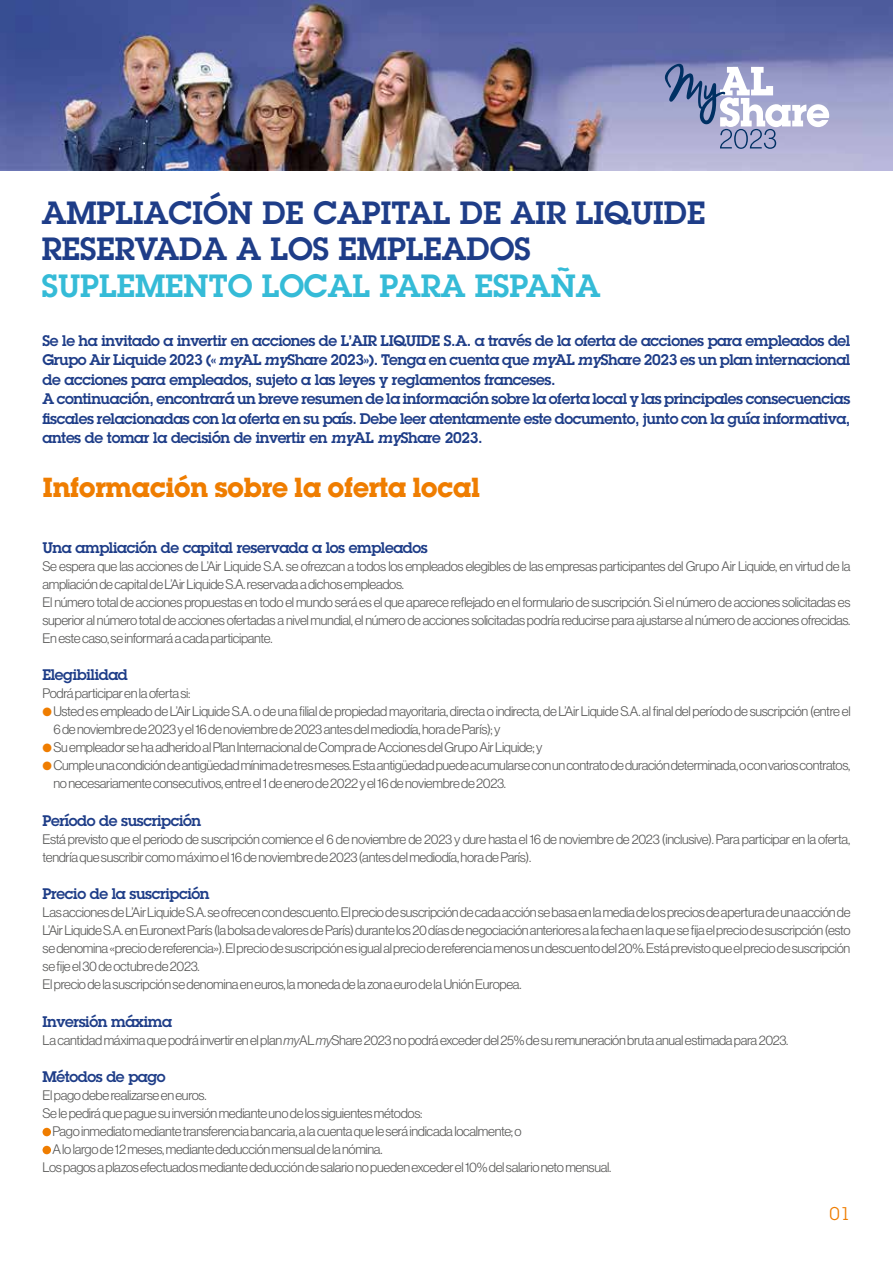
<style>
.page{position:relative;width:893px;height:1263px;background:#fff}
.page>*{position:absolute;margin:0;border:0;box-sizing:border-box;transform-origin:0 0}
.t1{font:600 31.5px/36px "Lubalin Graph Std";color:#1e3d88}
.t2{font:600 31.5px "Lubalin Graph Std";color:#35bbd7}
.t3{font:700 27px "Lubalin Graph Std";letter-spacing:-.025em;color:#ef7d00}
.t4{font:18px "Lubalin Graph Std";color:#ef7d00}
.t5{font:600 15px/19.5px "Lubalin Graph Std";letter-spacing:-.025em;color:#1e3d88}
.t6{font:13.5px/18px "N Haas Grotesk DS Std 45 Lt";letter-spacing:-.025em;color:#575756}
.s1{font-style:italic}
.s2{color:#ef7d00}
.s3{font-family:"N Haas Grotesk DS Std 46 Lt It"}
</style>
<div class="page">
<img style="left:0;top:0;width:893px;height:170px">
<svg style="left:665px;top:64px;width:164px;height:85px"></svg>
<div style="left:43px;top:1128px;width:8px;height:8px;background:#ef7d00;border-radius:50%"></div>
<div style="left:43px;top:1146px;width:8px;height:8px;background:#ef7d00;border-radius:50%"></div>
<h1 class="t1" style="left:42px;top:195px;width:665px">AMPLIACIÓN DE CAPITAL DE AIR LIQUIDE<br>RESERVADA A LOS EMPLEADOS</h1>
<h1 class="t2" style="left:42px;top:264px;width:560px">SUPLEMENTO LOCAL PARA ESPAÑA</h1>
<p class="t5" style="left:43px;top:330px;width:809px">Se le ha invitado a invertir en acciones de L’AIR LIQUIDE S.A. a través de la oferta de acciones para empleados del Grupo Air Liquide 2023 (« <span class="s1">my</span>AL <span class="s1">my</span>Share 2023»). Tenga en cuenta que <span class="s1">my</span>AL <span class="s1">my</span>Share 2023 es un plan internacional de acciones para empleados, sujeto a las leyes y reglamentos franceses.<br>A continuación, encontrará un breve resumen de la información sobre la oferta local y las principales consecuencias fiscales relacionadas con la oferta en su país. Debe leer atentamente este documento, junto con la guía informativa, antes de tomar la decisión de invertir en <span class="s1">my</span>AL <span class="s1">my</span>Share 2023.</p>
<h2 class="t3" style="left:43px;top:470px;width:439px">Información sobre la oferta local</h2>
<p class="t5" style="left:43px;top:537px;width:387px">Una ampliación de capital reservada a los empleados</p>
<p class="t6" style="left:43px;top:557px;width:809px">Se espera que las acciones de L’Air Liquide S.A. se ofrezcan a todos los empleados elegibles de las empresas participantes del Grupo Air Liquide, en virtud de la ampliación de capital de L’Air Liquide S.A. reservada a dichos empleados.<br>El número total de acciones propuestas en todo el mundo será es el que aparece reflejado en el formulario de suscripción. Si el número de acciones solicitadas es superior al número total de acciones ofertadas a nivel mundial, el número de acciones solicitadas podría reducirse para ajustarse al número de acciones ofrecidas.<br>En este caso, se informará a cada participante.</p>
<p class="t5" style="left:43px;top:665px;width:87px">Elegibilidad</p>
<p class="t6" style="left:43px;top:684px;width:149px">Podrá participar en la oferta si:</p>
<p class="t6" style="left:53px;top:702px;width:799px;text-indent:-11px"><span class="s2">●</span>Usted es empleado de L’Air Liquide S.A. o de una filial de propiedad mayoritaria, directa o indirecta, de L’Air Liquide S.A. al final del período de suscripción (entre el<br>6 de noviembre de 2023 y el 16 de noviembre de 2023 antes del mediodía, hora de París); y</p>
<p class="t6" style="left:43px;top:738px;width:501px"><span class="s2">●</span>Su empleador se ha adherido al Plan Internacional de Compra de Acciones del Grupo Air Liquide; y</p>
<p class="t6" style="left:53px;top:756px;width:798px;text-indent:-11px"><span class="s2">●</span>Cumple una condición de antigüedad mínima de tres meses. Esta antigüedad puede acumularse con un contrato de duración determinada, o con varios contratos, no necesariamente consecutivos, entre el 1 de enero de 2022 y el 16 de noviembre de 2023.</p>
<p class="t5" style="left:43px;top:810px;width:160px">Período de suscripción</p>
<p class="t6" style="left:43px;top:830px;width:809px">Está previsto que el periodo de suscripción comience el 6 de noviembre de 2023 y dure hasta el 16 de noviembre de 2023 (inclusive). Para participar en la oferta, tendría que suscribir como máximo el 16 de noviembre de 2023 (antes del mediodía, hora de París).</p>
<p class="t5" style="left:43px;top:884px;width:168px">Precio de la suscripción</p>
<p class="t6" style="left:43px;top:903px;width:810px">Las acciones de L’Air Liquide S.A. se ofrecen con descuento. El precio de suscripción de cada acción se basa en la media de los precios de apertura de una acción de L’Air Liquide S.A. en Euronext París (la bolsa de valores de París) durante los 20 días de negociación anteriores a la fecha en la que se fija el precio de suscripción (esto se denomina «precio de referencia»). El precio de suscripción es igual al precio de referencia menos un descuento del 20%. Está previsto que el precio de suscripción se fije el 30 de octubre de 2023.<br>El precio de la suscripción se denomina en euros, la moneda de la zona euro de la Unión Europea.</p>
<p class="t5" style="left:43px;top:1011px;width:131px">Inversión máxima</p>
<p class="t6" style="left:43px;top:1031px;width:747px">La cantidad máxima que podrá invertir en el plan <span class="s3">my</span>AL <span class="s3">my</span>Share 2023 no podrá exceder del 25% de su remuneración bruta anual estimada para 2023.</p>
<p class="t5" style="left:43px;top:1067px;width:125px">Métodos de pago</p>
<p class="t6" style="left:43px;top:1086px;width:165px">El pago debe realizarse en euros.</p>
<p class="t6" style="left:43px;top:1104px;width:381px">Se le pedirá que pague su inversión mediante uno de los siguientes métodos:</p>
<p class="t6" style="left:52px;top:1122px;width:471px">Pago inmediato mediante transferencia bancaria, a la cuenta que le será indicada localmente; o</p>
<p class="t6" style="left:52px;top:1140px;width:332px">A lo largo de 12 meses, mediante deducción mensual de la nómina.</p>
<p class="t6" style="left:43px;top:1158px;width:570px">Los pagos a plazos efectuados mediante deducción de salario no pueden exceder el 10% del salario neto mensual.</p>
<h3 class="t4" style="left:830px;top:1203px;width:22px">01</h3>
</div>
